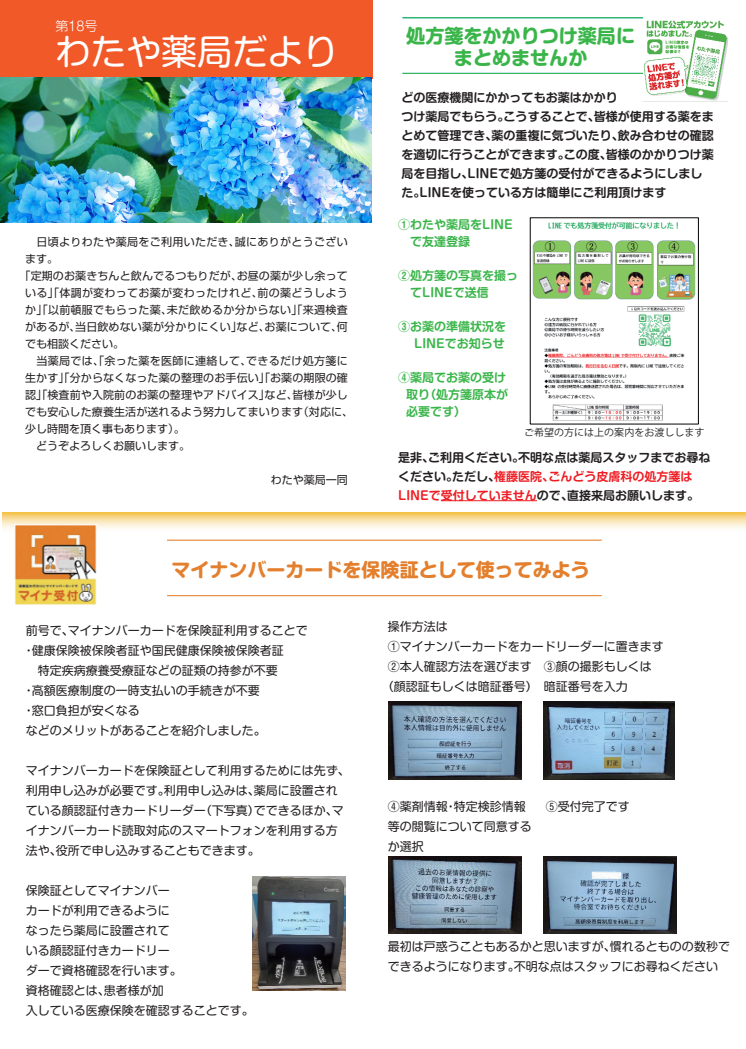
<style>
.page{position:relative;width:746px;height:1049px;background:#fff}
.page>*{position:absolute;margin:0;border:0;box-sizing:border-box;transform-origin:0 0}
.t1{font:35.4px "Shin M Go Pro";color:#fff}
.t2{font:700 19.1px/22.1px "Shin M Go Pro";color:#3ab54a;text-align:center}
.t3{font:700 19px "Shin M Go Pro";color:#e37f2d}
.t4{font:300 13.1px "Shin M Go Pro";color:#fff}
.t5{font:12px/20px "Shin M Go Pro";color:#231f20}
.t6{font:700 12px/19px "Shin M Go Pro De";color:#231f20}
.t7{font:700 12px/17px "Shin M Go Pro De";color:#3ab54a}
.t8{font:11px "Shin Go Pro";letter-spacing:.01em;color:#231f20}
.t9{font:11px "Shin Go Pro";letter-spacing:.03em;color:#231f20}
.t10{font:10px "Koz Go Pr 6 N";color:#231f20}
.s1{color:#ee1d23}
</style>
<div class="page">
<div style="left:0;top:0;width:373px;height:78px;background:#f15929"></div>
<img style="left:0;top:77px;width:371px;height:146px">
<hr style="left:441px;top:500px;width:96px;height:1px;background:#ee1d23">
<hr style="left:402px;top:17px;width:298px;height:1px;background:#3ab54a">
<hr style="left:402px;top:73px;width:298px;height:1px;background:#3ab54a">
<img style="left:643px;top:17px;width:84px;height:85px">
<svg style="left:2px;top:512px;width:744px;height:30px"></svg>
<hr style="left:167px;top:540px;width:434px;height:1px;background:#e37f2d">
<hr style="left:167px;top:595px;width:434px;height:1px;background:#e37f2d">
<img style="left:15px;top:524px;width:81px;height:81px">
<img style="left:252px;top:877px;width:93px;height:114px">
<img style="left:388px;top:702px;width:134px;height:77px">
<img style="left:544px;top:701px;width:130px;height:78px">
<img style="left:388px;top:856px;width:134px;height:77px">
<img style="left:544px;top:856px;width:132px;height:78px">
<img style="left:532px;top:222px;width:164px;height:199px">
<p class="t4" style="left:55px;top:16px;width:44px">第18号</p>
<h1 class="t1" style="left:55px;top:23px;width:284px">わたや薬局だより</h1>
<p class="t9" style="left:25px;top:233px;width:324px">　日頃よりわたや薬局をご利用いただき、誠にありがとうござい</p>
<p class="t8" style="left:25px;top:250px;width:34px">ます。</p>
<p class="t8" style="left:20px;top:267px;width:330px">「定期のお薬きちんと飲んでるつもりだが、お昼の薬が少し余って</p>
<p class="t9" style="left:25px;top:284px;width:324px">いる」「体調が変わってお薬が変わったけれど、前の薬どうしよう</p>
<p class="t8" style="left:25px;top:301px;width:324px">か」「以前頓服でもらった薬、未だ飲めるか分からない」「来週検査</p>
<p class="t8" style="left:25px;top:318px;width:324px">があるが、当日飲めない薬が分かりにくい」など、お薬について、何</p>
<p class="t8" style="left:25px;top:335px;width:101px">でも相談ください。</p>
<p class="t9" style="left:25px;top:352px;width:324px">　当薬局では、「余った薬を医師に連絡して、できるだけ処方箋に</p>
<p class="t8" style="left:25px;top:369px;width:324px">生かす」「分からなくなった薬の整理のお手伝い」「お薬の期限の確</p>
<p class="t8" style="left:25px;top:386px;width:324px">認」「検査前や入院前のお薬の整理やアドバイス」など、皆様が少し</p>
<p class="t8" style="left:25px;top:403px;width:330px">でも安心した療養生活が送れるよう努力してまいります（対応に、</p>
<p class="t8" style="left:25px;top:420px;width:161px">少し時間を頂く事もあります）。</p>
<p class="t8" style="left:25px;top:437px;width:167px">　どうぞよろしくお願いします。</p>
<p class="t8" style="left:271px;top:471px;width:78px">わたや薬局一同</p>
<h2 class="t2" style="left:406px;top:22px;width:230px">処方箋をかかりつけ薬局にまとめませんか</h2>
<p class="t6" style="left:401px;top:87px;width:314px">どの医療機関にかかってもお薬はかかり<br>つけ薬局でもらう。こうすることで、皆様が使用する薬をまとめて管理でき、薬の重複に気づいたり、飲み合わせの確認を適切に行うことができます。この度、皆様のかかりつけ薬局を目指し、LINEで処方箋の受付ができるようにしました。LINEを使っている方は簡単にご利用頂けます</p>
<p class="t7" style="left:410px;top:215px;width:104px;text-indent:-12px">①わたや薬局をLINEで友達登録</p>
<p class="t7" style="left:410px;top:266px;width:110px;text-indent:-12px">②処方箋の写真を撮ってLINEで送信</p>
<p class="t7" style="left:398px;top:317px;width:109px;text-align:right">③お薬の準備状況を<br>LINEでお知らせ</p>
<p class="t7" style="left:406px;top:368px;width:103px;text-indent:-8px">④薬局でお薬の受け取り（処方箋原本が必要です）</p>
<p class="t6" style="left:398px;top:446px;width:313px">是非、ご利用ください。不明な点は薬局スタッフまでお尋ねください。ただし、<span class="s1">権藤医院、ごんどう皮膚科の処方箋は<br>LINEで受付していません</span>ので、直接来局お願いします。</p>
<p class="t10" style="left:524px;top:427px;width:181px">ご希望の方には上の案内をお渡しします</p>
<h3 class="t3" style="left:171px;top:554px;width:420px">マイナンバーカードを保険証として使ってみよう</h3>
<p class="t5" style="left:23px;top:619px;width:287px">前号で、マイナンバーカードを保険証利用することで・健康保険被保険者証や国民健康保険被保険者証<br>　特定疾病療養受療証などの証類の持参が不要<br>・高額医療制度の一時支払いの手続きが不要<br>・窓口負担が安くなる<br>などのメリットがあることを紹介しました。</p>
<p class="t5" style="left:26px;top:759px;width:326px">マイナンバーカードを保険証として利用するためには先ず、利用申し込みが必要です。利用申し込みは、薬局に設置されている顔認証付きカードリーダー（下写真）でできるほか、マイナンバーカード読取対応のスマートフォンを利用する方法や、役所で申し込みすることもできます。</p>
<p class="t5" style="left:26px;top:879px;width:230px">保険証としてマイナンバー<br>カードが利用できるように<br>なったら薬局に設置されて<br>いる顔認証付きカードリー<br>ダーで資格確認を行います。<br>資格確認とは、患者様が加<br>入している医療保険を確認することです。</p>
<p class="t5" style="left:388px;top:615px;width:61px">操作方法は</p>
<p class="t5" style="left:388px;top:635px;width:277px">①マイナンバーカードをカードリーダーに置きます</p>
<p class="t5" style="left:388px;top:655px;width:265px">②本人確認方法を選びます　③顔の撮影もしくは</p>
<p class="t5" style="left:382px;top:675px;width:247px">（顔認証もしくは暗証番号）　暗証番号を入力</p>
<p class="t5" style="left:388px;top:795px;width:243px">④薬剤情報・特定検診情報　 ⑤受付完了です等の閲覧について同意する<br>か選択</p>
<p class="t5" style="left:388px;top:935px;width:343px">最初は戸惑うこともあるかと思いますが、慣れるとものの数秒でできるようになります。不明な点はスタッフにお尋ねください</p>
</div>
